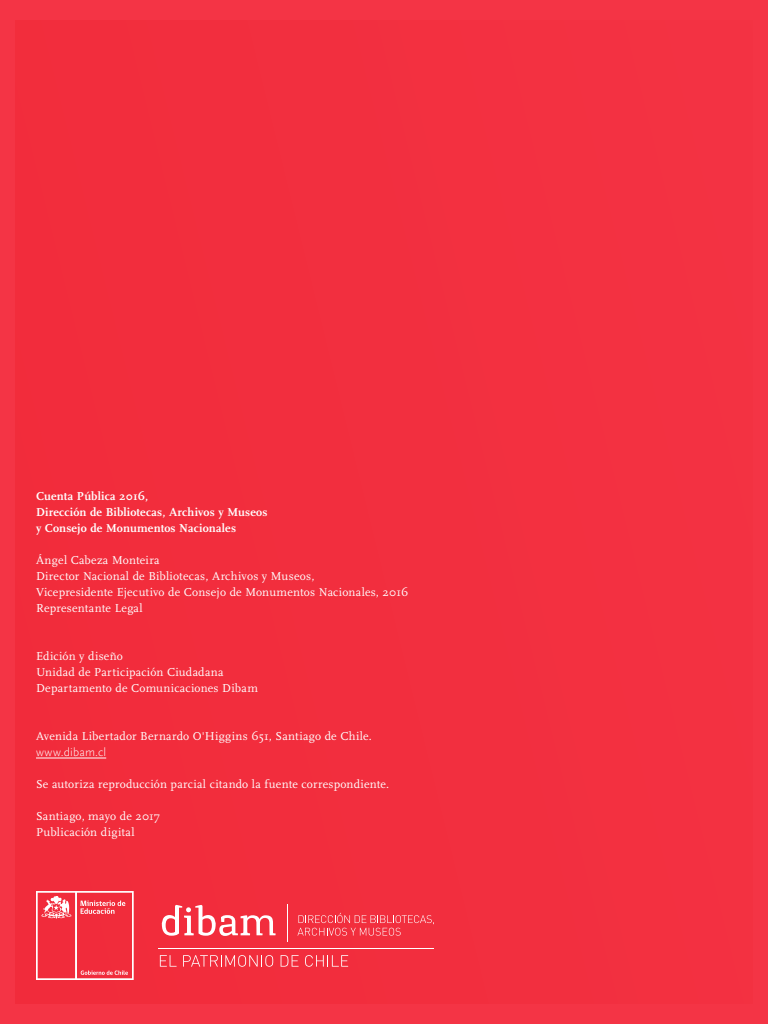
<style>
.page{position:relative;width:768px;height:1024px;background:#f43445}
.page>*{position:absolute;margin:0;border:0;box-sizing:border-box;transform-origin:0 0}
.t1{font:12px/16px "Scala";letter-spacing:.015em;color:#fff}
.t2{font:700 12px/16px "Scala";letter-spacing:.01em;color:#fff}
.t3{font:300 12px "Scala Sans";letter-spacing:.01em;color:#fff}
</style>
<div class="page">
<svg style="left:36px;top:891px;width:98px;height:89px"></svg>
<svg style="left:161px;top:905px;width:115px;height:31px"></svg>
<svg style="left:297px;top:913px;width:137px;height:23px"></svg>
<hr style="left:287px;top:904px;width:1px;height:38px;background:#fff">
<svg style="left:160px;top:955px;width:17px;height:12px"></svg>
<svg style="left:183px;top:955px;width:90px;height:12px"></svg>
<svg style="left:281px;top:955px;width:18px;height:12px"></svg>
<svg style="left:305px;top:955px;width:43px;height:12px"></svg>
<hr style="left:158px;top:948px;width:276px;height:1px;background:#fff">
<hr style="left:36px;top:758px;width:70px;height:1px;background:#fff">
<p class="t2" style="left:36px;top:488px;width:233px">Cuenta Pública 2016,<br>Dirección de Bibliotecas, Archivos y Museos y Consejo de Monumentos Nacionales</p>
<p class="t1" style="left:36px;top:552px;width:374px">Ángel Cabeza Monteira<br>Director Nacional de Bibliotecas, Archivos y Museos,<br>Vicepresidente Ejecutivo de Consejo de Monumentos Nacionales, 2016<br>Representante Legal</p>
<p class="t1" style="left:36px;top:648px;width:224px">Edición y diseño<br>Unidad de Participación Ciudadana<br>Departamento de Comunicaciones Dibam</p>
<p class="t1" style="left:36px;top:728px;width:337px">Avenida Libertador Bernardo O'Higgins 651, Santiago de Chile.</p>
<p class="t3" style="left:36px;top:746px;width:72px">www.dibam.cl</p>
<p class="t1" style="left:36px;top:776px;width:355px">Se autoriza reproducción parcial citando la fuente correspondiente.</p>
<p class="t1" style="left:36px;top:808px;width:126px">Santiago, mayo de 2017<br>Publicación digital</p>
</div>
